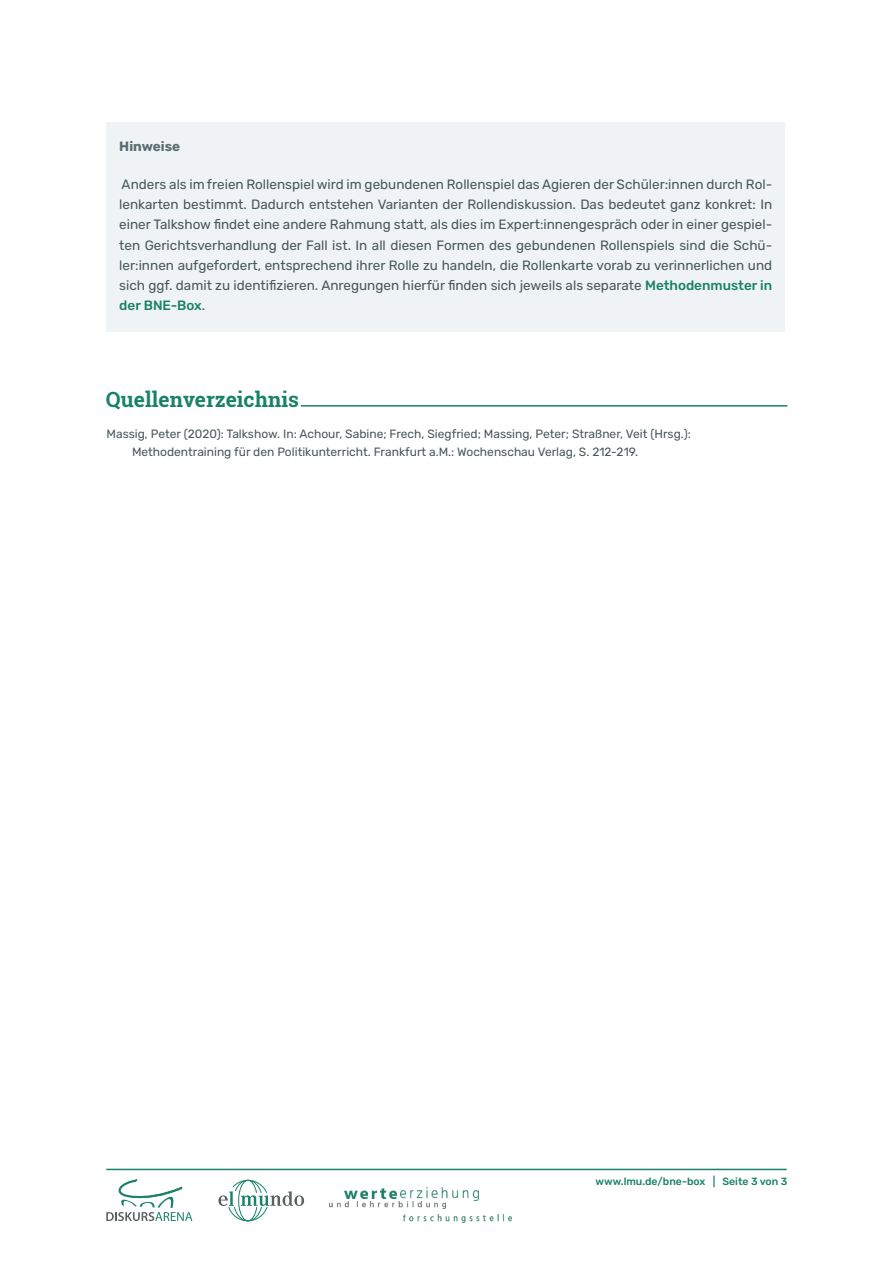
<style>
.page{position:relative;width:893px;height:1263px;background:#fff}
.page>*{position:absolute;margin:0;border:0;box-sizing:border-box;transform-origin:0 0}
.t1{font:700 21px "Roboto Slab";color:#198268}
.t2{font:13.5px/20.2px "Rubik";color:#49585c;text-align:justify}
.t3{font:700 13.5px "Rubik";color:#5a6d72}
.t4{font:12px/18px "Rubik";color:#49585c}
.t5{font:500 10.5px "Rubik";color:#198268}
.s1{font-weight:500;color:#198268}
</style>
<div class="page">
<hr style="left:106px;top:1169px;width:681px;height:1px;background:#198268">
<svg style="left:106px;top:1180px;width:86px;height:41px"></svg>
<svg style="left:218px;top:1180px;width:86px;height:41px"></svg>
<img style="left:329px;top:1190px;width:183px;height:33px">
<img style="left:403px;top:1215px;width:108px;height:7px">
<img style="left:330px;top:1201px;width:115px;height:8px">
<img style="left:400px;top:1187px;width:78px;height:14px">
<img style="left:344px;top:1188px;width:53px;height:10px">
<div style="left:107px;top:122px;width:678px;height:210px;background:#eff3f5"></div>
<hr style="left:301px;top:405px;width:486px;height:2px;background:#198268">
<p class="t3" style="left:119px;top:139px;width:62px">Hinweise</p>
<p class="t2" style="left:119px;top:174px;width:654px">Anders als im freien Rollenspiel wird im gebundenen Rollenspiel das Agieren der Schüler:innen durch Rol&shy;lenkarten bestimmt. Dadurch entstehen Varianten der Rollendiskussion. Das bedeutet ganz konkret: In einer Talkshow findet eine andere Rahmung statt, als dies im Expert:innengespräch oder in einer gespiel&shy;ten Gerichtsverhandlung der Fall ist. In all diesen Formen des gebundenen Rollenspiels sind die Schü&shy;ler:innen aufgefordert, entsprechend ihrer Rolle zu handeln, die Rollenkarte vorab zu verinnerlichen und sich ggf. damit zu identifizieren. Anregungen hierfür finden sich jeweils als separate <span class="s1">Methodenmuster in der BNE-Box</span>.</p>
<h1 class="t1" style="left:106px;top:385px;width:195px">Quellenverzeichnis</h1>
<p class="t4" style="left:132px;top:425px;width:560px;text-indent:-26px">Massig, Peter (2020): Talkshow. In: Achour, Sabine; Frech, Siegfried; Massing, Peter; Straßner, Veit (Hrsg.):<br>Methodentraining für den Politikunterricht. Frankfurt a.M.: Wochenschau Verlag, S. 212-219.</p>
<p class="t5" style="left:595px;top:1175px;width:193px">www.lmu.de/bne-box | Seite 3 von 3</p>
</div>
